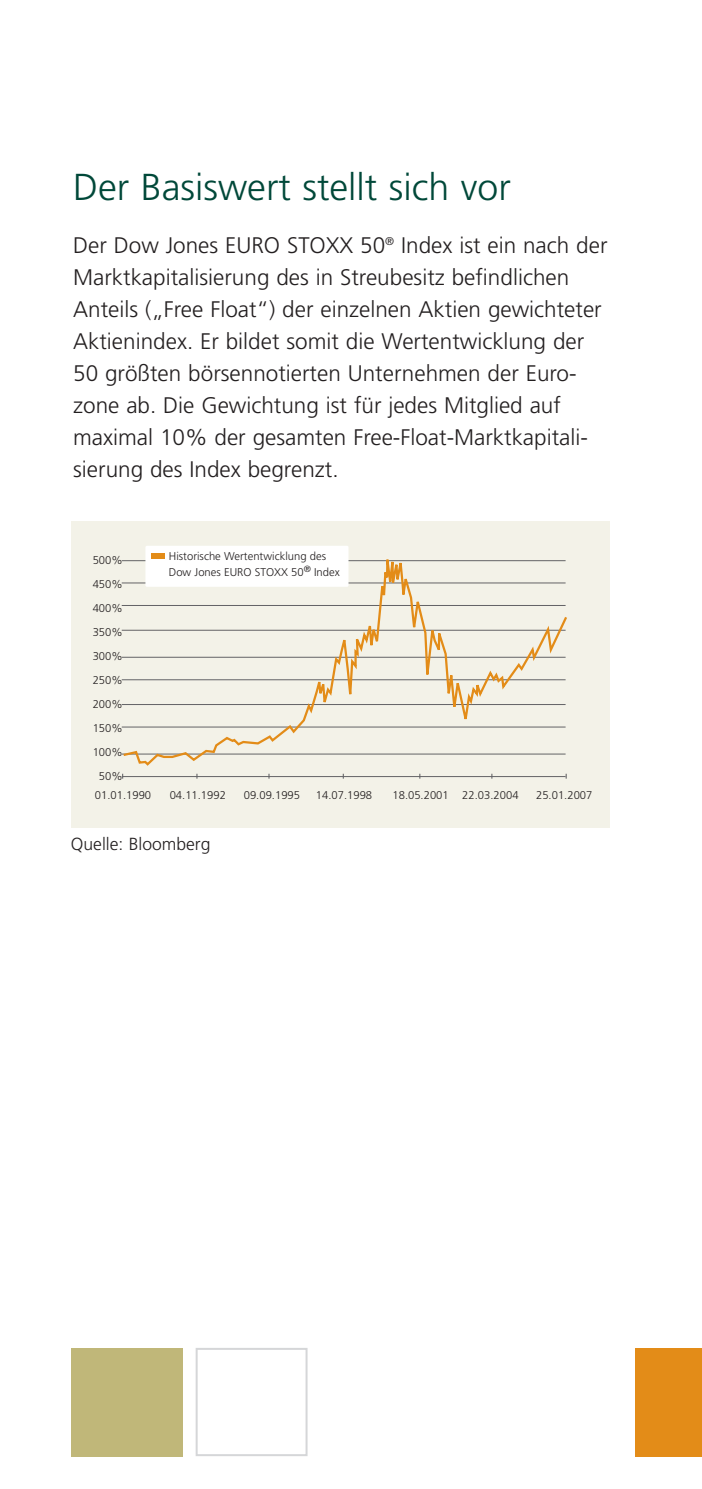
<style>
.page{position:relative;width:702px;height:1489px;background:#fff}
.page>*{position:absolute;margin:0;border:0;box-sizing:border-box;transform-origin:0 0}
.t1{font:300 37.5px "Frutiger";color:#004839}
.t2{font:300 22.5px/32px "Frutiger";color:#231f20}
.t3{font:300 17.5px "Frutiger";color:#231f20}
.t4{font:300 11.25px/24px "Frutiger";color:#231f20;text-align:center}
</style>
<div class="page">
<div style="left:71px;top:521px;width:538px;height:306px;background:#f3f2e8"></div>
<hr style="left:122px;top:776px;width:443px;height:1px;background:#636366">
<svg style="left:121px;top:546px;width:446px;height:220px"></svg>
<div style="left:71px;top:1347px;width:112px;height:108px;background:#c0b779"></div>
<div style="left:635px;top:1347px;width:67px;height:108px;background:#e38c18"></div>
<div style="left:196px;top:1347px;width:111px;height:108px;border:2px solid #d5d6d8"></div>
<h1 class="t1" style="left:73px;top:171px;width:439px">Der Basiswert stellt sich vor</h1>
<p class="t2" style="left:73px;top:231px;width:536px">Der Dow Jones EURO STOXX 50<sup>®</sup> Index ist ein nach der Marktkapitalisierung des in Streubesitz befindlichen Anteils („Free Float“) der einzelnen Aktien gewichteter Aktienindex. Er bildet somit die Wertentwicklung der 50 größten börsennotierten Unternehmen der Euro&shy;zone ab. Die Gewichtung ist für jedes Mitglied auf maximal 10% der gesamten Free-Float-Marktkapitali&shy;sierung des Index begrenzt.</p>
<p class="t4" style="left:93px;top:548px;width:32px">500%<br>450%<br>400%<br>350%<br>300%<br>250%<br>200%<br>150%<br>100%<br>50%</p>
<p class="t4" style="left:169px;top:549px;width:172px;line-height:15.8px;text-align:left">Historische Wertentwicklung des<br>Dow Jones EURO STOXX 50<sup>®</sup> Index</p>
<p class="t4" style="left:95px;top:783px;width:58px">01.01.1990</p>
<p class="t4" style="left:170px;top:783px;width:58px">04.11.1992</p>
<p class="t4" style="left:244px;top:783px;width:58px">09.09.1995</p>
<p class="t4" style="left:316px;top:783px;width:58px">14.07.1998</p>
<p class="t4" style="left:392px;top:783px;width:58px">18.05.2001</p>
<p class="t4" style="left:536px;top:783px;width:58px">25.01.2007</p>
<p class="t4" style="left:462px;top:783px;width:58px">22.03.2004</p>
<p class="t3" style="left:71px;top:837px;width:141px">Quelle: Bloomberg</p>
</div>
